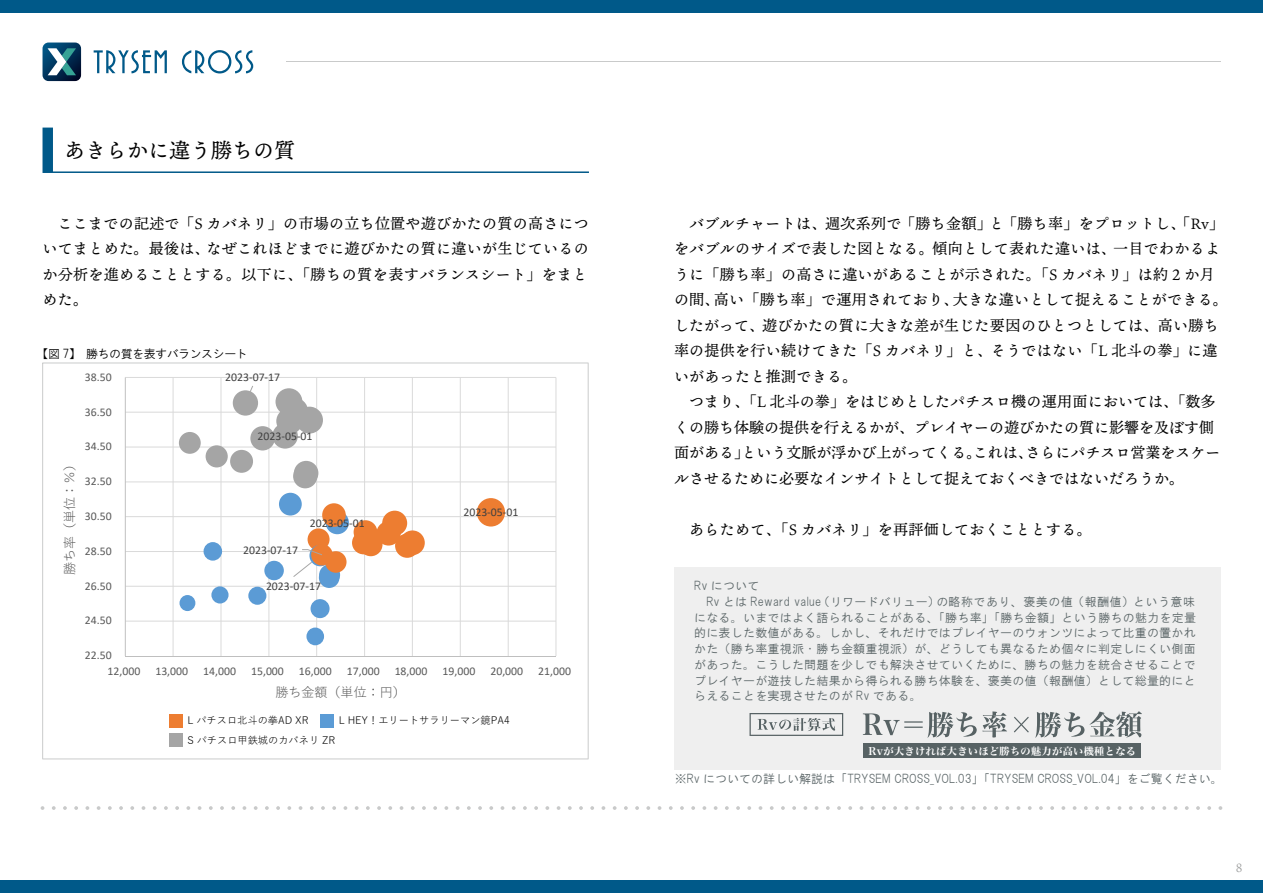
<style>
.page{position:relative;width:1263px;height:893px;background:#fff}
.page>*{position:absolute;margin:0;border:0;box-sizing:border-box;transform-origin:0 0}
.t1{font:21px "Ten Mincho Text";color:#000}
.t2{font:15px/25.5px "Ten Mincho Text";letter-spacing:.02em;color:#000;text-align:justify}
.t3{font:15px/25.5px "Ten Mincho Text";color:#000}
.t4{font:13.05px "Yu Gothic";color:#595959}
.t5{font:12px/15.8px "HGS Gothic M";letter-spacing:.02em;color:#576264}
.t6{font:12px "HGS Gothic M";color:#576264}
.t7{font:12px "HGS Gothic M";letter-spacing:-.04em;color:#000}
.t8{font:12px "Ten Mincho Text";color:#9fa0a0}
.t9{font:11.85px "Calibri";color:#595959}
.t10{font:11.85px "Calibri";color:#404040}
.t11{font:10.2px "Yu Gothic";color:#000}
.t12{font:10.2px "Hiragino Min W7 90 msp RKSJ H";letter-spacing:.04em;color:#fff}
</style>
<div class="page">
<div style="left:675px;top:567px;width:546px;height:202px;background:#efefef"></div>
<div style="left:0;top:0;width:1263px;height:13px;background:#005989"></div>
<div style="left:0;top:880px;width:1263px;height:13px;background:#005989"></div>
<svg style="left:94px;top:50px;width:73px;height:23px"></svg>
<svg style="left:182px;top:50px;width:71px;height:23px"></svg>
<svg style="left:43px;top:43px;width:38px;height:38px"></svg>
<svg style="left:41px;top:806px;width:3px;height:4px"></svg>
<svg style="left:52px;top:806px;width:1159px;height:4px"></svg>
<svg style="left:1218px;top:806px;width:4px;height:4px"></svg>
<hr style="left:286px;top:61px;width:934px;height:1px;background:#c9caca">
<svg style="left:749px;top:713px;width:94px;height:23px"></svg>
<div style="left:863px;top:743px;width:278px;height:15px;background:#576264"></div>
<svg style="left:863px;top:711px;width:144px;height:27px"></svg>
<svg style="left:1014px;top:717px;width:15px;height:16px"></svg>
<svg style="left:1035px;top:711px;width:107px;height:27px"></svg>
<svg style="left:43px;top:128px;width:546px;height:45px"></svg>
<svg style="left:42px;top:362px;width:547px;height:397px"></svg>
<div style="left:170px;top:733px;width:13px;height:14px;background:#a5a5a5"></div>
<div style="left:321px;top:714px;width:13px;height:13px;background:#5b9bd5"></div>
<div style="left:170px;top:714px;width:13px;height:13px;background:#ed7d31"></div>
<h1 class="t1" style="left:64px;top:139px;width:232px">あきらかに違う勝ちの質</h1>
<p class="t2" style="left:43px;top:211px;width:548px;text-indent:15px">ここまでの記述で「S カバネリ」の市場の立ち位置や遊びかたの質の高さについてまとめた。最後は、なぜこれほどまでに遊びかたの質に違いが生じているのか分析を進めることとする。以下に、「勝ちの質を表すバランスシート」をまとめた。</p>
<p class="t7" style="left:37px;top:348px;width:213px">【図 7】　勝ちの質を表すバランスシート</p>
<p class="t9" style="left:85px;top:369px;width:28px">38.50</p>
<p class="t9" style="left:85px;top:403px;width:28px">36.50</p>
<p class="t4" style="left:58px;top:575px;width:119px;rotate:-90deg">勝ち率（単位：％）</p>
<p class="t9" style="left:85px;top:438px;width:28px">34.50</p>
<p class="t9" style="left:85px;top:473px;width:28px">32.50</p>
<p class="t9" style="left:85px;top:508px;width:28px">30.50</p>
<p class="t9" style="left:85px;top:543px;width:28px">28.50</p>
<p class="t9" style="left:85px;top:577px;width:28px">26.50</p>
<p class="t9" style="left:85px;top:612px;width:28px">24.50</p>
<p class="t10" style="left:225px;top:369px;width:56px">2023-07-17</p>
<p class="t10" style="left:258px;top:428px;width:56px">2023-05-01</p>
<p class="t10" style="left:243px;top:541px;width:56px">2023-07-17</p>
<p class="t10" style="left:310px;top:514px;width:56px">2023-05-01</p>
<p class="t10" style="left:266px;top:578px;width:56px">2023-07-17</p>
<p class="t10" style="left:463px;top:504px;width:56px">2023-05-01</p>
<p class="t9" style="left:85px;top:647px;width:28px">22.50</p>
<p class="t9" style="left:108px;top:662px;width:34px">12,000</p>
<p class="t9" style="left:155px;top:662px;width:34px">13,000</p>
<p class="t9" style="left:203px;top:662px;width:34px">14,000</p>
<p class="t9" style="left:251px;top:662px;width:34px">15,000</p>
<p class="t9" style="left:299px;top:662px;width:34px">16,000</p>
<p class="t9" style="left:347px;top:662px;width:34px">17,000</p>
<p class="t9" style="left:395px;top:662px;width:34px">18,000</p>
<p class="t9" style="left:442px;top:662px;width:34px">19,000</p>
<p class="t9" style="left:490px;top:662px;width:34px">20,000</p>
<p class="t9" style="left:538px;top:662px;width:34px">21,000</p>
<p class="t4" style="left:275px;top:680px;width:132px">勝ち金額（単位：円）</p>
<p class="t11" style="left:187px;top:731px;width:149px">S パチスロ甲鉄城のカバネリ ZR</p>
<p class="t11" style="left:187px;top:711px;width:123px">L パチスロ北斗の拳AD XR</p>
<p class="t11" style="left:339px;top:711px;width:173px">L HEY！エリートサラリーマン鏡PA4</p>
<p class="t2" style="left:674px;top:211px;width:555px;text-align:left;text-indent:15px">バブルチャートは、週次系列で「勝ち金額」と「勝ち率」をプロットし、「Rv」をバブルのサイズで表した図となる。傾向として表れた違いは、一目でわかるように「勝ち率」の高さに違いがあることが示された。「S カバネリ」は約 2 か月の間、高い「勝ち率」で運用されており、大きな違いとして捉えることができる。したがって、遊びかたの質に大きな差が生じた要因のひとつとしては、高い勝ち率の提供を行い続けてきた「S カバネリ」と、そうではない「L 北斗の拳」に違いがあったと推測できる。</p>
<p class="t3" style="left:674px;top:389px;width:548px;text-indent:15px">つまり、「L 北斗の拳」をはじめとしたパチスロ機の運用面においては、「数多くの勝ち体験の提供を行えるかが、プレイヤーの遊びかたの質に影響を及ぼす側面がある」という文脈が浮かび上がってくる。これは、さらにパチスロ営業をスケールさせるために必要なインサイトとして捉えておくべきではないだろうか。</p>
<p class="t2" style="left:674px;top:517px;width:419px">　あらためて、「S カバネリ」を再評価しておくこととする。</p>
<p class="t5" style="left:694px;top:578px;width:503px">Rv について<br>　Rv とは Reward value（リワードバリュー）の略称であり、褒美の値（報酬値）という意味になる。いまではよく語られることがある、「勝ち率」「勝ち金額」という勝ちの魅力を定量的に表した数値がある。しかし、それだけではプレイヤーのウォンツによって比重の置かれかた（勝ち率重視派・勝ち金額重視派）が、どうしても異なるため個々に判定しにくい側面があった。こうした問題を少しでも解決させていくために、勝ちの魅力を統合させることでプレイヤーが遊技した結果から得られる勝ち体験を、褒美の値（報酬値）として総量的にとらえることを実現させたのが Rv である。</p>
<p class="t12" style="left:868px;top:745px;width:269px">Rvが大きければ大きいほど勝ちの魅力が高い機種となる</p>
<p class="t6" style="left:675px;top:773px;width:549px">※Rv についての詳しい解説は「TRYSEM CROSS_VOL.03」「TRYSEM CROSS_VOL.04」をご覧ください。</p>
<p class="t8" style="left:1236px;top:861px;width:8px">8</p>
</div>
